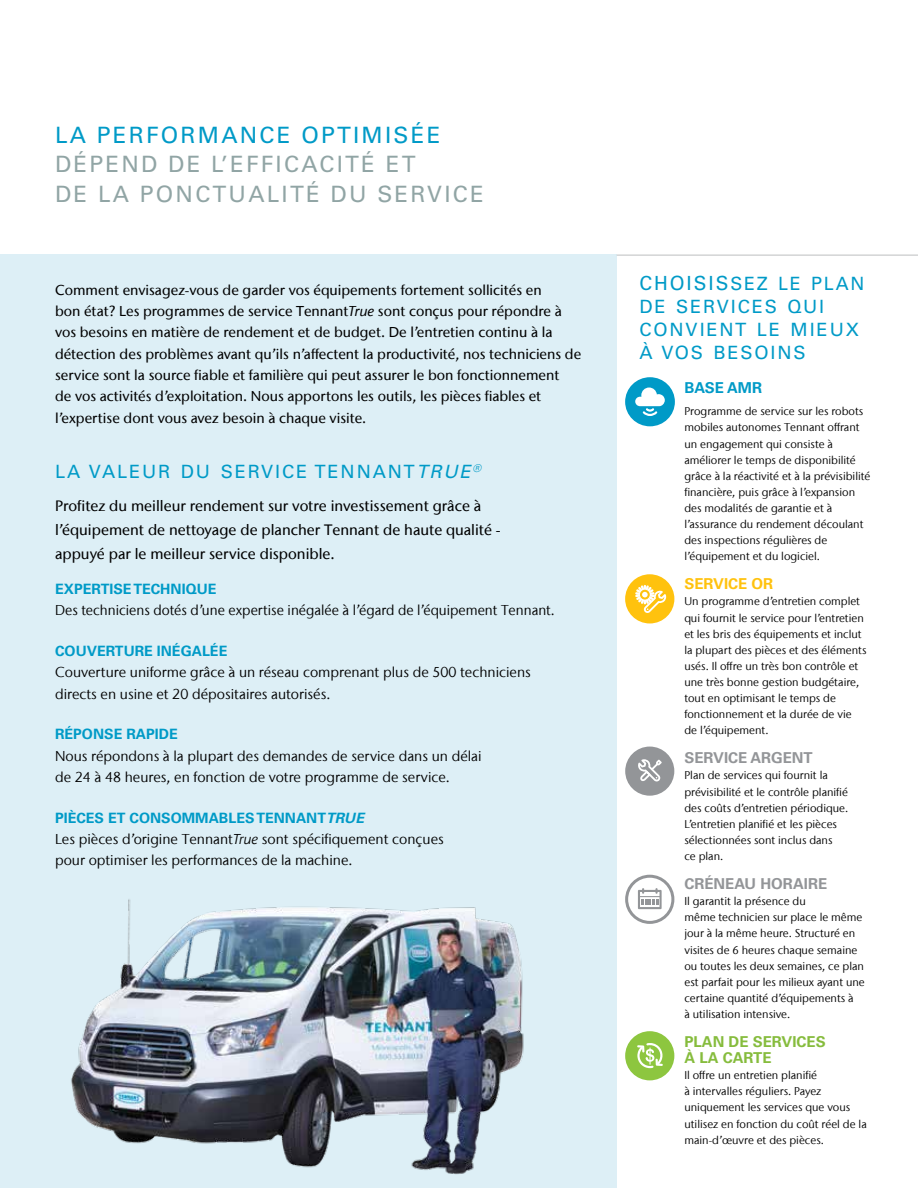
<style>
.page{position:relative;width:918px;height:1188px;background:#fff}
.page>*{position:absolute;margin:0;border:0;box-sizing:border-box;transform-origin:0 0}
.t1{font:22.5px/30px "Univers LT Std";letter-spacing:.1em;color:#91a5a5}
.t2{font:22.5px "Univers LT Std";letter-spacing:.1em;color:#009ac7}
.t3{font:18.3px/22.8px "Univers LT Std";letter-spacing:.1em;color:#009ac7}
.t4{font:500 15px/24px "Stone Sans IIITC Com";color:#000}
.t5{font:700 15px "Univers LT Std";color:#939598}
.t6{font:700 15px/16px "Univers LT Std";color:#86bc3d}
.t7{font:700 15px "Univers LT Std";color:#ffc20e}
.t8{font:700 15px "Univers LT Std";color:#009ac7}
.t9{font:500 14.25px/21.3px "Stone Sans IIITC Com";color:#000}
.t10{font:14.25px/21.3px "Stone Sans IIITC Com";color:#000}
.t11{font:700 14.25px "Univers LT Std";color:#009ac7}
.t12{font:11.25px/16px "Stone Sans IIITC Com";color:#000}
.s1{font-style:italic}
.s2{font-size:19.5px}
</style>
<div class="page">
<div style="left:625px;top:747px;width:49px;height:49px;background:#939598;border-radius:50%"></div>
<svg style="left:638px;top:759px;width:24px;height:22px"></svg>
<div style="left:625px;top:574px;width:49px;height:49px;background:#ffc20e;border-radius:50%"></div>
<svg style="left:635px;top:585px;width:31px;height:28px"></svg>
<div style="left:0;top:255px;width:617px;height:933px;background:#ddeff6"></div>
<hr style="left:617px;top:255px;width:301px;height:1px;background:#bcbec0">
<div style="left:625px;top:875px;width:49px;height:49px;border:3px solid #939598;border-radius:50%"></div>
<svg style="left:638px;top:888px;width:24px;height:21px"></svg>
<img style="left:71px;top:899px;width:453px;height:276px">
<div style="left:625px;top:1031px;width:49px;height:49px;background:#8dc63f;border-radius:50%"></div>
<svg style="left:637px;top:1043px;width:26px;height:25px"></svg>
<div style="left:625px;top:377px;width:50px;height:49px;background:#009ac7;border-radius:50%"></div>
<svg style="left:635px;top:388px;width:30px;height:28px"></svg>
<h1 class="t2" style="left:55px;top:121px;width:387px">LA PERFORMANCE OPTIMISÉE</h1>
<h1 class="t1" style="left:55px;top:150px;width:430px">DÉPEND DE L’EFFICACITÉ ET<br>DE LA PONCTUALITÉ DU SERVICE</h1>
<p class="t9" style="left:55px;top:279px;width:528px">Comment envisagez-vous de garder vos équipements fortement sollicités en<br>bon état? Les programmes de service Tennant<span class="s1">True</span> sont conçus pour répondre à vos besoins en matière de rendement et de budget. De l’entretien continu à la détection des problèmes avant qu’ils n’affectent la productivité, nos techniciens de service sont la source fiable et familière qui peut assurer le bon fonctionnement<br>de vos activités d’exploitation. Nous apportons les outils, les pièces fiables et l’expertise dont vous avez besoin à chaque visite.</p>
<h2 class="t3" style="left:55px;top:460px;width:428px">LA VALEUR DU SERVICE TENNANT<span class="s1">TRUE</span><sup>®</sup></h2>
<h3 class="t4" style="left:55px;top:493px;width:447px">Profitez du meilleur rendement sur votre investissement grâce à l’équipement de nettoyage de plancher Tennant de haute qualité - appuyé par le meilleur service disponible.</h3>
<p class="t11" style="left:55px;top:581px;width:163px">EXPERTISE TECHNIQUE</p>
<p class="t10" style="left:55px;top:600px;width:501px">Des techniciens dotés d’une expertise inégalée à l’égard de l’équipement Tennant.</p>
<p class="t11" style="left:55px;top:643px;width:174px">COUVERTURE INÉGALÉE</p>
<p class="t10" style="left:55px;top:662px;width:477px">Couverture uniforme grâce à un réseau comprenant plus de 500 techniciens directs en usine et 20 dépositaires autorisés.</p>
<p class="t11" style="left:55px;top:726px;width:124px">RÉPONSE RAPIDE</p>
<p class="t10" style="left:55px;top:745px;width:428px">Nous répondons à la plupart des demandes de service dans un délai de 24 à 48 heures, en fonction de votre programme de service.</p>
<p class="t11" style="left:55px;top:809px;width:311px">PIÈCES ET CONSOMMABLES TENNANT<span class="s1">TRUE</span></p>
<p class="t10" style="left:55px;top:828px;width:390px">Les pièces d’origine Tennant<span class="s1">True</span> sont spécifiquement conçues pour optimiser les performances de la machine.</p>
<h2 class="t3" style="left:639px;top:273px;width:226px"><span class="s2">CHOISIS</span>SEZ LE PLAN<br>DE SERVICES QUI<br>CONVIENT LE MIEUX<br>À VOS BESOINS</h2>
<h3 class="t8" style="left:684px;top:379px;width:79px">BASE AMR</h3>
<p class="t12" style="left:684px;top:403px;width:188px">Programme de service sur les robots mobiles autonomes Tennant offrant un engagement qui consiste à améliorer le temps de disponibilité grâce à la réactivité et à la prévisibilité financière, puis grâce à l’expansion des modalités de garantie et à l’assurance du rendement découlant des inspections régulières de l’équipement et du logiciel.</p>
<h3 class="t7" style="left:684px;top:575px;width:90px">SERVICE OR</h3>
<p class="t12" style="left:684px;top:593px;width:184px">Un programme d’entretien complet qui fournit le service pour l’entretien et les bris des équipements et inclut la plupart des pièces et des éléments usés. Il offre un très bon contrôle et une très bonne gestion budgétaire, tout en optimisant le temps de fonctionnement et la durée de vie de l’équipement.</p>
<h3 class="t5" style="left:684px;top:749px;width:130px">SERVICE ARGENT</h3>
<p class="t12" style="left:684px;top:767px;width:165px">Plan de services qui fournit la prévisibilité et le contrôle planifié des coûts d’entretien périodique.<br>L’entretien planifié et les pièces sélectionnées sont inclus dans<br>ce plan.</p>
<h3 class="t5" style="left:684px;top:875px;width:144px">CRÉNEAU HORAIRE</h3>
<p class="t12" style="left:684px;top:893px;width:182px">Il garantit la présence du<br>même technicien sur place le même jour à la même heure. Structuré en visites de 6 heures chaque semaine ou toutes les deux semaines, ce plan est parfait pour les milieux ayant une certaine quantité d’équipements à<br>à utilisation intensive.</p>
<h3 class="t6" style="left:684px;top:1034px;width:143px">PLAN DE SERVICES<br>À LA CARTE</h3>
<p class="t12" style="left:684px;top:1067px;width:184px">Il offre un entretien planifié<br>à intervalles réguliers. Payez uniquement les services que vous utilisez en fonction du coût réel de la main-d’œuvre et des pièces.</p>
</div>
